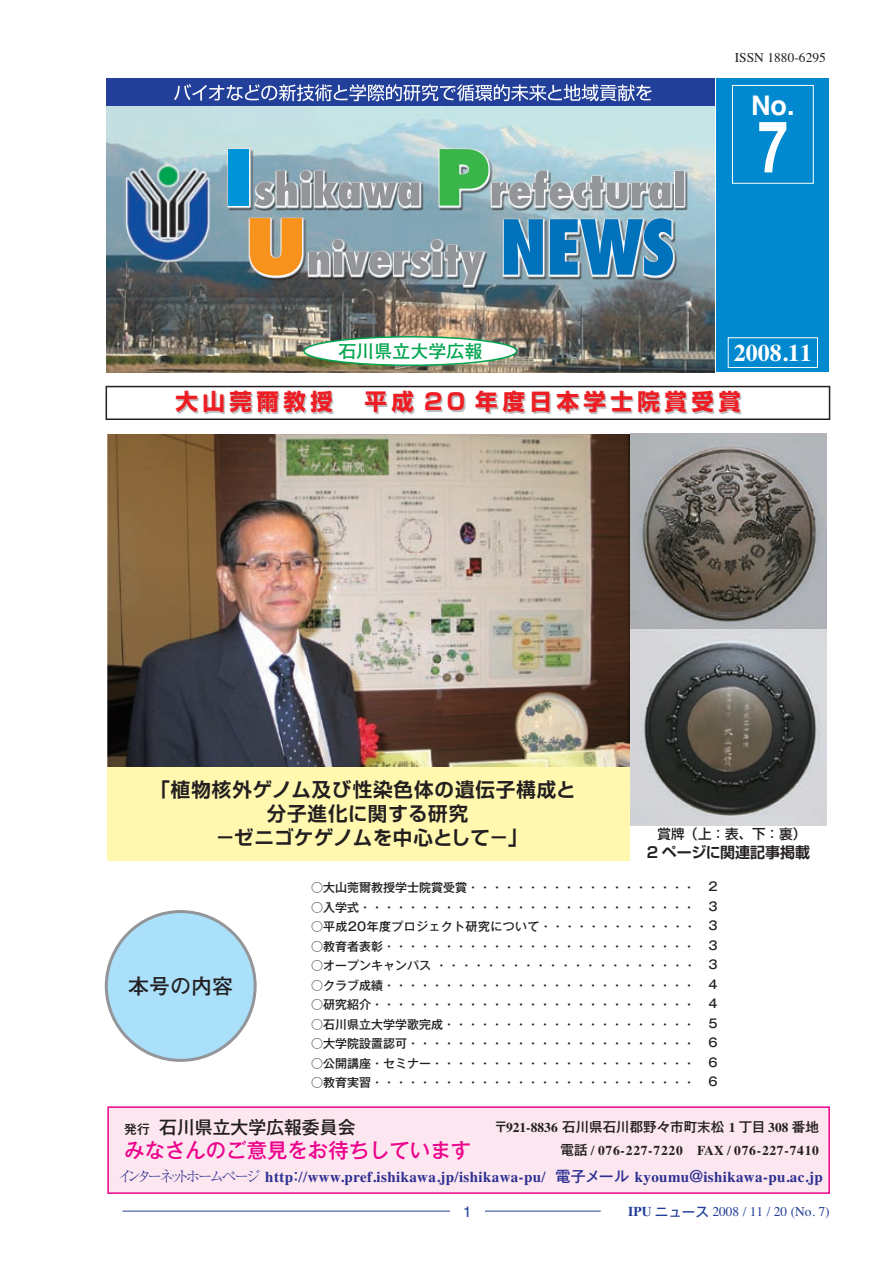
<style>
.page{position:relative;width:893px;height:1263px;background:#fff}
.page>*{position:absolute;margin:0;border:0;box-sizing:border-box;transform-origin:0 0}
.t1{font:700 72px "Helvetica";color:#fff;scale:.75 1}
.t2{font:700 27px "Helvetica";color:#fff}
.t3{font:700 24px "Times";color:#fff}
.t4{font:22.5px "Shin Go Pr 6 Bold 90 pv RKSJ H";letter-spacing:.2em;color:#ee1d23}
.t5{font:21px "Futo Go B101 Pr 5 Bold 90 pv RKSJ H";color:#231f20}
.t6{font:20.4px "Gothic MB101 Pr 6 Medium 90 pv RKSJ H";color:#ed028c}
.t7{font:19.5px "Shin Go Pr 6 De Bold 90 pv RKSJ H";letter-spacing:.05em;color:#231f20}
.t8{font:19.5px "Shin Go Pr 6 De Bold 90 pv RKSJ H";letter-spacing:.015em;color:#231f20}
.t9{font:18px "Futo Go B101 Pr 5 Bold 90 pv RKSJ H";color:#00a54f}
.t10{font:17.85px "Gothic MB101 Pr 6 Medium 90 pv RKSJ H";color:#231f20}
.t11{font:700 15px "Times";letter-spacing:.025em;color:#2e3092}
.t12{font:15px "Shin Go Pr 6 De Bold 90 pv RKSJ H";color:#231f20}
.t13{font:15px "Helvetica";color:#223f99}
.t14{font:700 13.5px "Times";letter-spacing:.055em;color:#231f20}
.t15{font:13.5px "Gothic MB101 Pr 6 Medium 90 pv RKSJ H";color:#231f20}
.t16{font:13.5px "Times";color:#223f99}
.t17{font:13.5px "Times";color:#231f20}
.t18{font:13.5px "Shin Go Pr 6 Medium 90 pv RKSJ H";color:#231f20}
.t19{font:12px/19.5px "Gothic MB101 Pr 6 Medium 90 pv RKSJ H";color:#231f20;text-align:justify}
.t20{font:12px "Gothic MB101 Pr 6 Medium 90 pv RKSJ H";letter-spacing:.03em;color:#231f20}
.s1{font-size:12.75px}
.s2{font-family:"Times";font-weight:700}
.s3{font-family:"Gothic MB101 Pr 6 Medium 90 pv RKSJ H";font-weight:400}
.s4{font-family:"Ryumin Pr 6 Light 90 pv RKSJ H";font-weight:400}
.s5{font-weight:700}
.s6{font-family:"Gothic MB101 Pr 6 Medium 90 pv RKSJ H"}
</style>
<div class="page">
<hr style="left:122px;top:1211px;width:479px;height:1px;background:#223f99">
<div style="left:450px;top:1208px;width:35px;height:6px;background:#fff"></div>
<div style="left:106px;top:911px;width:149px;height:149px;background:#aae0f9;border-radius:50%"></div>
<div style="left:105px;top:910px;width:152px;height:152px;border:3px solid #939598;border-radius:50%"></div>
<img style="left:106px;top:106px;width:608px;height:266px">
<div style="left:228px;top:150px;width:21px;height:56px;background:#0095d9"></div>
<div style="left:229px;top:149px;width:20px;height:57px;background:#0095d9"></div>
<svg style="left:255px;top:170px;width:164px;height:37px;background:#9fa9af"></svg>
<svg style="left:439px;top:149px;width:231px;height:58px;background:#9cbfb5"></svg>
<div style="left:675px;top:171px;width:8px;height:35px;background:#939598"></div>
<svg style="left:249px;top:218px;width:53px;height:58px;background:#e29940"></svg>
<svg style="left:308px;top:239px;width:175px;height:47px;background:#909ba1"></svg>
<svg style="left:503px;top:219px;width:40px;height:56px;background:#2281bf"></svg>
<svg style="left:549px;top:218px;width:124px;height:58px;background:#398bbf"></svg>
<div style="left:107px;top:1106px;width:723px;height:88px;background:#fce7f0;border:2px solid #ed028c"></div>
<div style="left:106px;top:79px;width:608px;height:27px;background:#223f99"></div>
<div style="left:716px;top:79px;width:113px;height:293px;background:#0089cf"></div>
<svg style="left:174px;top:84px;width:478px;height:17px"></svg>
<div style="left:304px;top:337px;width:213px;height:28px;background:#fff;border-radius:50%"></div>
<div style="left:303px;top:336px;width:214px;height:30px;border:2px solid #00a54f;border-radius:50%"></div>
<svg style="left:728px;top:85px;width:90px;height:283px"></svg>
<div style="left:106px;top:386px;width:724px;height:34px;border:2px solid #231f20"></div>
<img style="left:108px;top:434px;width:522px;height:333px">
<div style="left:108px;top:767px;width:522px;height:94px;background:#fff8ae"></div>
<img style="left:630px;top:434px;width:196px;height:391px">
<p class="t17" style="left:735px;top:44px;width:93px">ISSN 1880-6295</p>
<h2 class="t2" style="left:751px;top:84px;width:45px">No.</h2>
<h3 class="t9" style="left:338px;top:337px;width:145px">石川県立大学広報</h3>
<h1 class="t1" style="left:758px;top:89px;width:42px">7</h1>
<h3 class="t3" style="left:734px;top:330px;width:80px">2008.11</h3>
<h3 class="t4" style="left:175px;top:384px;width:567px">大山莞爾教授　平成 20 年度日本学士院賞受賞</h3>
<h3 class="t7" style="left:150px;top:774px;width:427px">「植物核外ゲノム及び性染色体の遺伝子構成と</h3>
<h3 class="t7" style="left:267px;top:798px;width:203px">分子進化に関する研究</h3>
<h3 class="t8" style="left:215px;top:822px;width:314px">－ゼニゴケゲノムを中心として－」</h3>
<p class="t18" style="left:658px;top:823px;width:150px">賞牌（上：表、下：裏）</p>
<p class="t12" style="left:647px;top:840px;width:165px">2 ページに関連記事掲載</p>
<h3 class="t5" style="left:128px;top:969px;width:106px">本号の内容</h3>
<p class="t19" style="left:311px;top:877px;width:385px">○大山莞爾教授学士院賞受賞・・・・・・・・・・・・・・・・・・・</p>
<p class="t19" style="left:311px;top:896px;width:385px">○入学式・・・・・・・・・・・・・・・・・・・・・・・・・・・・</p>
<p class="t20" style="left:311px;top:916px;width:386px">○平成20年度プロジェクト研究について・・・・・・・・・・・・・</p>
<p class="t19" style="left:311px;top:935px;width:385px">○教育者表彰・・・・・・・・・・・・・・・・・・・・・・・・・・</p>
<p class="t19" style="left:311px;top:955px;width:386px">○オープンキャンパス ・・・・・・・・・・・・・・・・・・・・・</p>
<p class="t19" style="left:311px;top:974px;width:385px">○クラブ成績・・・・・・・・・・・・・・・・・・・・・・・・・・</p>
<p class="t19" style="left:311px;top:994px;width:385px">○研究紹介・・・・・・・・・・・・・・・・・・・・・・・・・・・</p>
<p class="t19" style="left:311px;top:1013px;width:385px">○石川県立大学学歌完成・・・・・・・・・・・・・・・・・・・・・</p>
<p class="t19" style="left:311px;top:1033px;width:385px">○大学院設置認可・・・・・・・・・・・・・・・・・・・・・・・・</p>
<p class="t19" style="left:311px;top:1052px;width:385px">○公開講座・セミナー・・・・・・・・・・・・・・・・・・・・・・</p>
<p class="t19" style="left:311px;top:1072px;width:385px">○教育実習・・・・・・・・・・・・・・・・・・・・・・・・・・・</p>
<p class="t19" style="left:708px;top:876px;width:11px">2<br>3<br>3<br>3<br>3<br>4<br>4<br>5<br>6<br>6<br>6</p>
<h3 class="t10" style="left:124px;top:1112px;width:233px"><span class="s1">発行</span> 石川県立大学広報委員会</h3>
<h3 class="t6" style="left:124px;top:1133px;width:348px">みなさんのご意見をお待ちしています</h3>
<p class="t15" style="left:494px;top:1116px;width:326px">〒<span class="s2">921-8836</span> 石川県石川郡野々市町末松 <span class="s2">1</span> 丁目 <span class="s2">308</span> 番地</p>
<p class="t14" style="left:561px;top:1137px;width:260px"><span class="s3">電話</span> / 076-227-7220 FAX / 076-227-7410</p>
<p class="t11" style="left:117px;top:1162px;width:707px"><span class="s4">インターネットホームページ</span> http<span class="s3">：</span>//www.pref.ishikawa.jp/ishikawa-pu/ <span class="s3">電子メール</span> kyoumu<span class="s3">＠</span>ishikawa-pu.ac.jp</p>
<p class="t13" style="left:463px;top:1200px;width:10px">1</p>
<p class="t16" style="left:628px;top:1199px;width:203px"><span class="s5">IPU</span> <span class="s6">ニュース</span> 2008 / 11 / 20 (No. 7)</p>
</div>
